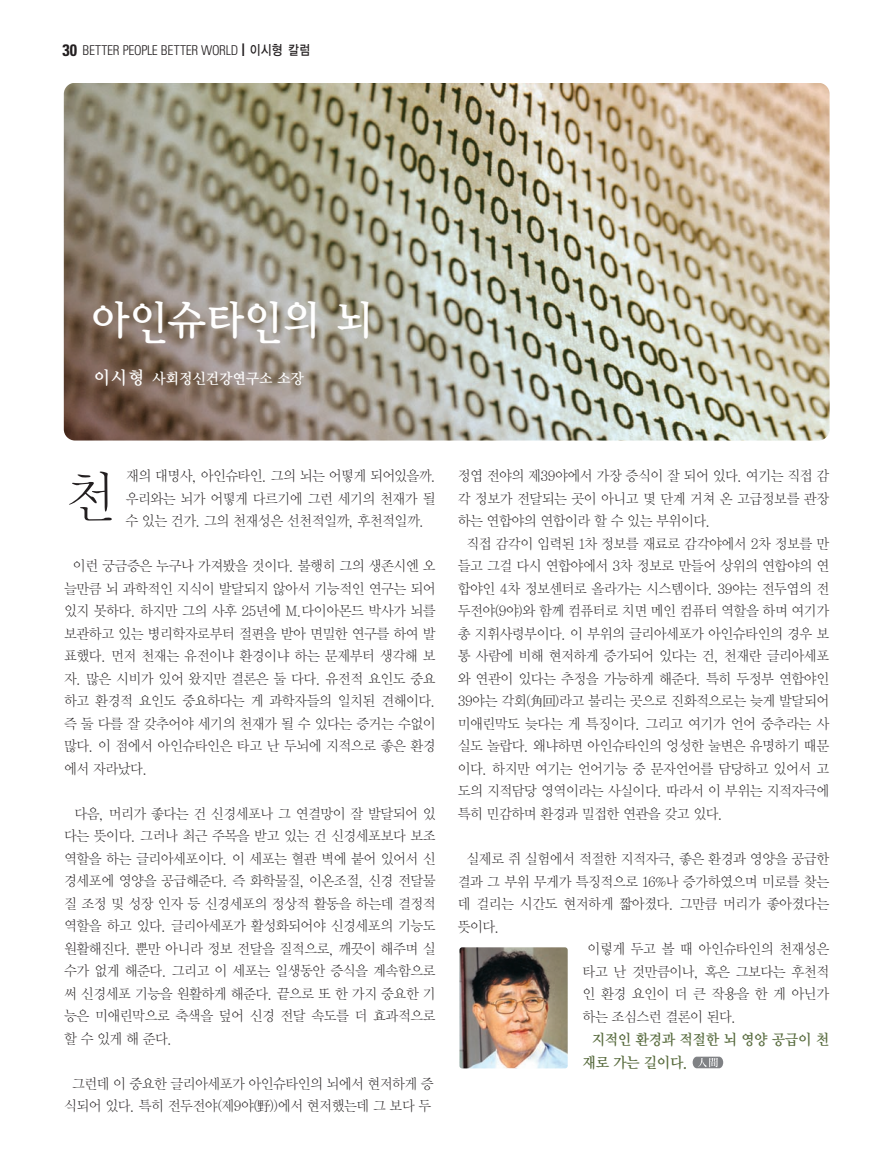
<style>
.page{position:relative;width:893px;height:1169px;background:#fff}
.page>*{position:absolute;margin:0;border:0;box-sizing:border-box;transform-origin:0 0}
.t1{font:55.5px "Y Mj O11";color:#231f20;scale:.95 1}
.t2{font:45px "Y Mj O24";letter-spacing:-.105em;color:#fff;scale:.95 1}
.t3{font:15px/23px "Y Mj O14";letter-spacing:-.08em;color:#586b3e;scale:.95 1}
.t4{font:15px "Y Mj O14";letter-spacing:-.065em;color:#fff;scale:.95 1}
.t5{font:14.25px/22.5px "Y Mj O11";letter-spacing:-.085em;color:#231f20;text-align:justify;scale:.95 1}
.t6{font:14.25px "Y Mj O11";letter-spacing:.355em;color:#231f20;scale:.95 1}
.t7{font:300 condensed 13.5px "Univers";letter-spacing:-.02em;color:#231f20}
.s1{font-weight:700;font-size:16.5px}
.s2{font-family:"Frutiger";font-weight:400;font-size:18px}
.s3{font-family:"YGO13";font-weight:400;font-stretch:normal}
.s4{font-size:18px}
</style>
<div class="page">
<img style="left:64px;top:83px;width:765px;height:357px;border-radius:11px">
<svg style="left:692px;top:1056px;width:31px;height:12px"></svg>
<img style="left:459px;top:947px;width:108px;height:121px;border-radius:3px">
<p class="t7" style="left:63px;top:45px;width:249px"><span class="s1">30</span> BETTER PEOPLE BETTER WORLD <span class="s2">I</span> <span class="s3">이시형 칼럼</span></p>
<h2 class="t2" style="left:89px;top:301px;width:303px">아인슈타인의 뇌</h2>
<p class="t4" style="left:93px;top:372px;width:223px"><span class="s4">이시형</span> 사회정신건강연구소 소장</p>
<h1 class="t1" style="left:64px;top:472px;width:57px">천</h1>
<p class="t5" style="left:125px;top:465px;width:329px">재의 대명사, 아인슈타인. 그의 뇌는 어떻게 되어있을까. 우리와는 뇌가 어떻게 다르기에 그런 세기의 천재가 될 수 있는 건가. 그의 천재성은 선천적일까, 후천적일까.</p>
<p class="t5" style="left:64px;top:555px;width:393px;text-indent:9px">이런 궁금증은 누구나 가져봤을 것이다. 불행히 그의 생존시엔 오 늘만큼 뇌 과학적인 지식이 발달되지 않아서 기능적인 연구는 되어 있지 못하다. 하지만 그의 사후 25년에 M.다이아몬드 박사가 뇌를 보관하고 있는 병리학자로부터 절편을 받아 면밀한 연구를 하여 발 표했다. 먼저 천재는 유전이냐 환경이냐 하는 문제부터 생각해 보 자. 많은 시비가 있어 왔지만 결론은 둘 다다. 유전적 요인도 중요 하고 환경적 요인도 중요하다는 게 과학자들의 일치된 견해이다. 즉 둘 다를 잘 갖추어야 세기의 천재가 될 수 있다는 증거는 수없이 많다. 이 점에서 아인슈타인은 타고 난 두뇌에 지적으로 좋은 환경 에서 자라났다.</p>
<p class="t5" style="left:64px;top:803px;width:393px;text-indent:10px">다음, 머리가 좋다는 건 신경세포나 그 연결망이 잘 발달되어 있 다는 뜻이다. 그러나 최근 주목을 받고 있는 건 신경세포보다 보조 역할을 하는 글리아세포이다. 이 세포는 혈관 벽에 붙어 있어서 신 경세포에 영양을 공급해준다. 즉 화학물질, 이온조절, 신경 전달물 질 조정 및 성장 인자 등 신경세포의 정상적 활동을 하는데 결정적 역할을 하고 있다. 글리아세포가 활성화되어야 신경세포의 기능도 원활해진다. 뿐만 아니라 정보 전달을 질적으로, 깨끗이 해주며 실 수가 없게 해준다. 그리고 이 세포는 일생동안 증식을 계속함으로 써 신경세포 기능을 원활하게 해준다. 끝으로 또 한 가지 중요한 기 능은 미애린막으로 축색을 덮어 신경 전달 속도를 더 효과적으로 할수있게해준다.</p>
<p class="t5" style="left:64px;top:1073px;width:391px;text-align:center">그런데 이 중요한 글리아세포가 아인슈타인의 뇌에서 현저하게 증 식되어 있다. 특히 전두전야(제9야(野))에서 현저했는데 그 보다 두</p>
<p class="t5" style="left:457px;top:465px;width:393px">정엽 전야의 제39야에서 가장 증식이 잘 되어 있다. 여기는 직접 감 각 정보가 전달되는 곳이 아니고 몇 단계 거쳐 온 고급정보를 관장 하는 연합야의 연합이라 할 수 있는 부위이다.</p>
<p class="t5" style="left:457px;top:533px;width:393px;text-indent:9px">직접 감각이 입력된 1차 정보를 재료로 감각야에서 2차 정보를 만 들고 그걸 다시 연합야에서 3차 정보로 만들어 상위의 연합야의 연 합야인 4차 정보센터로 올라가는 시스템이다. 39야는 전두엽의 전 두전야(9야)와 함께 컴퓨터로 치면 메인 컴퓨터 역할을 하며 여기가 총 지휘사령부이다. 이 부위의 글리아세포가 아인슈타인의 경우 보 통 사람에 비해 현저하게 증가되어 있다는 건, 천재란 글리아세포 와 연관이 있다는 추정을 가능하게 해준다. 특히 두정부 연합야인 39야는 각회(角回)라고 불리는 곳으로 진화적으로는 늦게 발달되어 미애린막도 늦다는 게 특징이다. 그리고 여기가 언어 중추라는 사 실도 놀랍다. 왜냐하면 아인슈타인의 엉성한 눌변은 유명하기 때문 이다. 하지만 여기는 언어기능 중 문자언어를 담당하고 있어서 고 도의 지적담당 영역이라는 사실이다. 따라서 이 부위는 지적자극에 특히 민감하며 환경과 밀접한 연관을 갖고 있다.</p>
<p class="t5" style="left:466px;top:848px;width:384px">실제로 쥐 실험에서 적절한 지적자극, 좋은 환경과 영양을 공급한</p>
<p class="t5" style="left:457px;top:870px;width:393px">결과 그 부위 무게가 특징적으로 16%나 증가하였으며 미로를 찾는</p>
<p class="t5" style="left:457px;top:893px;width:393px">데 걸리는 시간도 현저하게 짧아졌다. 그만큼 머리가 좋아졌다는</p>
<p class="t5" style="left:457px;top:915px;width:46px">뜻이다.</p>
<p class="t5" style="left:587px;top:938px;width:256px">이렇게 두고 볼 때 아인슈타인의 천재성은</p>
<p class="t5" style="left:582px;top:960px;width:262px">타고 난 것만큼이나, 혹은 그보다는 후천적</p>
<p class="t6" style="left:582px;top:987px;width:262px">인환경요인이더큰작용을한게아닌가</p>
<p class="t5" style="left:582px;top:1005px;width:164px">하는 조심스런 결론이 된다.</p>
<p class="t3" style="left:582px;top:1028px;width:262px;text-indent:9px">지적인 환경과 적절한 뇌 영양 공급이 천 재로 가는 길이다.</p>
</div>
